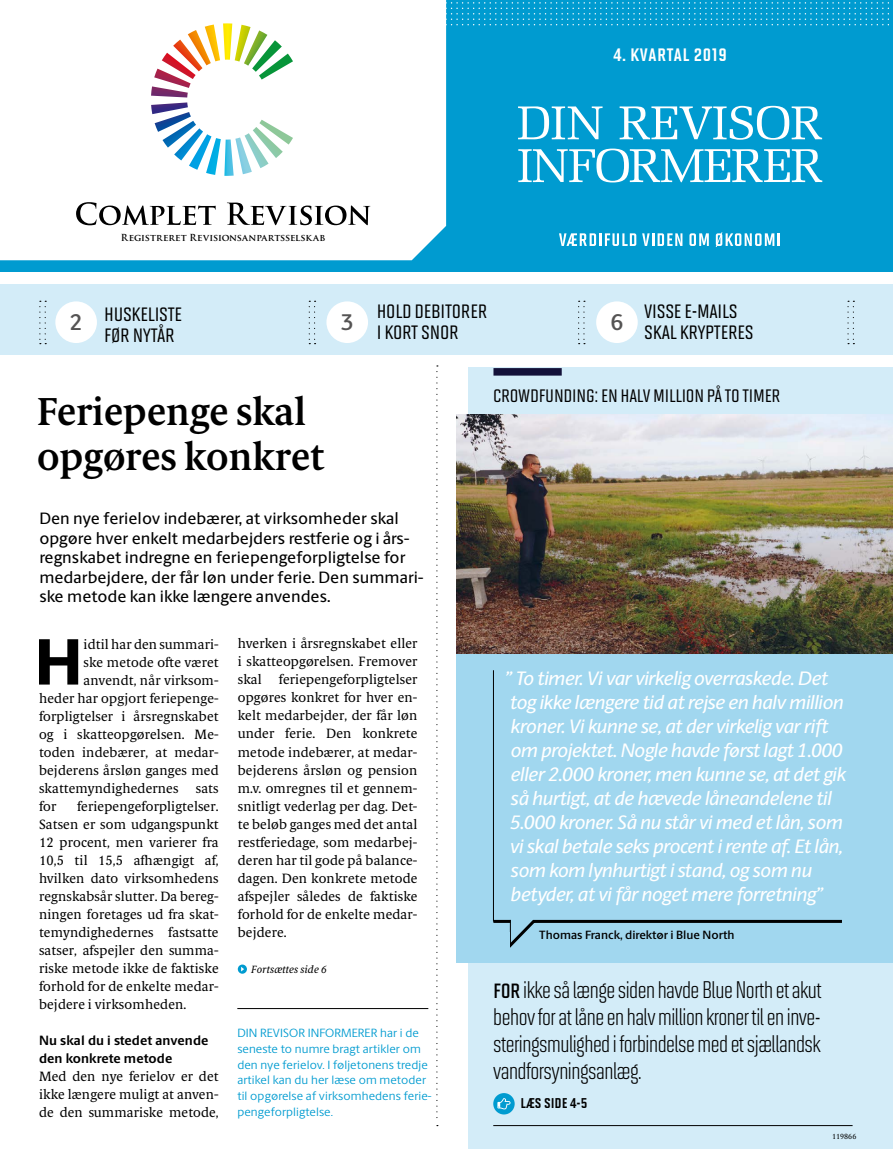
<style>
.page{position:relative;width:893px;height:1149px;background:#fff}
.page>*{position:absolute;margin:0;border:0;box-sizing:border-box;transform-origin:0 0}
.t1{font:800 65.7px "Berling Sans";color:#000}
.t2{font:600 39px/45px "Berling Serif Text";color:#000}
.t3{font:24px/27px "Solano Gothic MVB";letter-spacing:-.02em;color:#000;text-align:justify}
.t4{font:600 22.8px "Berling Sans";color:#555454}
.t5{font:22.5px/21px "Solano Gothic MVB Md SC";letter-spacing:-.01em;color:#000}
.t6{font:21px "Solano Gothic MVB Md SC";letter-spacing:-.01em;color:#000}
.t7{font:21px "Solano Gothic MVB Bd SC";letter-spacing:.03em;color:#fff}
.t8{font:italic 500 19.5px/24px "Berling Sans";letter-spacing:-.02em;color:#fff}
.t9{font:500 16.5px/19.5px "Berling Sans";color:#000}
.t10{font:16.5px "Solano Gothic MVB Bd SC";color:#000}
.t11{font:13.5px/18px "Berling Serif Text";letter-spacing:.01em;color:#000;text-align:justify}
.t12{font:700 13.5px/18px "Berling Sans";letter-spacing:.01em;color:#000}
.t13{font:12px/15.8px "Berling Sans";letter-spacing:.01em;color:#009bd0}
.t14{font:600 12px "Berling Sans";color:#000}
.t15{font:italic 10.5px "Berling Serif Text";letter-spacing:.01em;color:#000}
.t16{font:700 9.45px "Trajan Pro";letter-spacing:-.005em;color:#000}
.t17{font:7.5px "Berling Serif Text";color:#000}
.s1{font-family:"Solano Gothic MVB Sb SC"}
</style>
<div class="page">
<div style="left:468px;top:367px;width:425px;height:781px;background:#d3ecf8"></div>
<div style="left:0;top:284px;width:893px;height:70px;background:#d3ecf8"></div>
<svg style="left:847px;top:300px;width:7px;height:44px"></svg>
<svg style="left:436px;top:365px;width:2px;height:753px"></svg>
<div style="left:456px;top:624px;width:437px;height:338px;background:#a1d7ef"></div>
<img style="left:456px;top:415px;width:437px;height:238px">
<hr style="left:493px;top:670px;width:1px;height:251px;background:#000">
<svg style="left:493px;top:919px;width:349px;height:29px"></svg>
<div style="left:488px;top:931px;width:22px;height:19px;background:#a1d7ef"></div>
<div style="left:493px;top:368px;width:69px;height:7px;background:#131139"></div>
<hr style="left:493px;top:1124px;width:360px;height:1px;background:#000">
<svg style="left:493px;top:1092px;width:22px;height:22px"></svg>
<svg style="left:497px;top:1097px;width:13px;height:11px"></svg>
<div style="left:55px;top:301px;width:42px;height:42px;background:#fff;border-radius:50%"></div>
<svg style="left:39px;top:300px;width:7px;height:44px"></svg>
<div style="left:326px;top:301px;width:42px;height:42px;background:#fff;border-radius:50%"></div>
<svg style="left:309px;top:300px;width:7px;height:44px"></svg>
<div style="left:596px;top:301px;width:42px;height:42px;background:#fff;border-radius:50%"></div>
<svg style="left:578px;top:300px;width:7px;height:44px"></svg>
<hr style="left:237px;top:1007px;width:191px;height:1px;background:#000">
<svg style="left:238px;top:964px;width:9px;height:9px"></svg>
<svg style="left:241px;top:966px;width:3px;height:5px"></svg>
<div style="left:0;top:0;width:893px;height:271px;background:#009bd0"></div>
<div style="left:0;top:0;width:446px;height:260px;background:#fff"></div>
<svg style="left:559px;top:233px;width:77px;height:13px"></svg>
<svg style="left:642px;top:233px;width:40px;height:13px"></svg>
<svg style="left:689px;top:233px;width:20px;height:13px"></svg>
<svg style="left:716px;top:232px;width:64px;height:15px"></svg>
<svg style="left:151px;top:0;width:738px;height:182px"></svg>
<svg style="left:76px;top:202px;width:140px;height:23px;background:#bbb"></svg>
<svg style="left:227px;top:202px;width:143px;height:23px;background:#b7b7b7"></svg>
<p class="t16" style="left:121px;top:232px;width:206px">Registreret Revisionsanpartsselskab</p>
<h3 class="t7" style="left:613px;top:42px;width:115px">4. KVARTAL 2019</h3>
<h3 class="t4" style="left:70px;top:308px;width:15px">2</h3>
<h3 class="t5" style="left:377px;top:300px;width:112px">HOLD DEBITORER<br>I KORT SNOR</h3>
<h3 class="t4" style="left:341px;top:308px;width:15px">3</h3>
<h3 class="t5" style="left:644px;top:300px;width:111px">VISSE E-MAILS<br>SKAL KRYPTERES</h3>
<h3 class="t5" style="left:104px;top:303px;width:79px">HUSKELISTE<br>FØR NYTÅR</h3>
<h3 class="t4" style="left:610px;top:308px;width:15px">6</h3>
<h2 class="t2" style="left:37px;top:389px;width:289px">Feriepenge skal opgøres konkret</h2>
<p class="t9" style="left:39px;top:509px;width:386px">Den nye ferielov indebærer, at virksomheder skal opgøre hver enkelt medarbejders restferie og i års&shy;regnskabet indregne en feriepengeforpligtelse for medarbejdere, der får løn under ferie. Den summari&shy;ske metode kan ikke længere anvendes.</p>
<h1 class="t1" style="left:34px;top:621px;width:50px">H</h1>
<p class="t11" style="left:84px;top:634px;width:137px">idtil har den summari-</p>
<p class="t11" style="left:238px;top:634px;width:181px">hverken i årsregnskabet eller i skatteopgørelsen. Fremover skal</p>
<p class="t11" style="left:84px;top:652px;width:137px">ske metode ofte været</p>
<p class="t11" style="left:84px;top:670px;width:137px">anvendt, når virksom-</p>
<p class="t11" style="left:39px;top:688px;width:181px">heder har opgjort feriepenge-</p>
<p class="t11" style="left:39px;top:706px;width:181px">forpligtelser i årsregnskabet</p>
<p class="t11" style="left:39px;top:724px;width:181px">og i skatteopgørelsen. Me-</p>
<p class="t11" style="left:39px;top:742px;width:181px">toden indebærer, at medar-</p>
<p class="t11" style="left:39px;top:760px;width:181px">bejderens årsløn ganges med</p>
<p class="t11" style="left:39px;top:778px;width:141px">skattemyndighedernes</p>
<p class="t11" style="left:196px;top:778px;width:24px">sats</p>
<p class="t11" style="left:39px;top:796px;width:19px">for</p>
<p class="t11" style="left:238px;top:670px;width:181px;text-indent:41px">feriepengeforpligtelser opgøres konkret for hver en&shy;kelt medarbejder, der får løn under ferie. Den konkrete metode indebærer, at medar&shy;bejderens årsløn og pension m.v. omregnes til et gennem&shy;snitligt vederlag per dag. Det&shy;te beløb ganges med det antal restferiedage, som medarbej&shy;deren har til gode på balance&shy;dagen. Den konkrete metode afspejler således de faktiske forhold for de enkelte medar&shy;bejdere.</p>
<p class="t15" style="left:251px;top:962px;width:77px">Fortsættes side 6</p>
<p class="t11" style="left:39px;top:796px;width:181px;text-indent:38px">feriepengeforpligtelser.<br>Satsen er som udgangspunkt 12 procent, men varierer fra 10,5 til 15,5 afhængigt af, hvilken dato virksomhedens regnskabsår slutter. Da bereg&shy;ningen foretages ud fra skat&shy;temyndighedernes fastsatte satser, afspejler den summa&shy;riske metode ikke de faktiske forhold for de enkelte medar&shy;bejdere i virksomheden.</p>
<p class="t12" style="left:39px;top:1030px;width:171px">Nu skal du i stedet anvende den konkrete metode</p>
<p class="t11" style="left:39px;top:1066px;width:181px">Med den nye ferielov er det ikke længere muligt at anven&shy;de den summariske metode,</p>
<p class="t13" style="left:237px;top:1024px;width:196px">DIN REVISOR INFORMERER har i de seneste to numre bragt artikler om den nye ferielov. I føljetonens tredje artikel kan du her læse om metoder til opgørelse af virksomhedens ferie&shy;pengeforpligtelse.</p>
<h3 class="t6" style="left:493px;top:383px;width:289px">CROWDFUNDING: EN HALV MILLION PÅ TO TIMER</h3>
<p class="t8" style="left:505px;top:666px;width:343px">” To timer. Vi var virkelig overraskede. Det tog ikke længere tid at rejse en halv million kroner. Vi kunne se, at der virkelig var rift om projektet. Nogle havde først lagt 1.000 eller 2.000 kroner, men kunne se, at det gik så hurtigt, at de hævede låneandelene til 5.000 kroner. Så nu står vi med et lån, som vi skal betale seks procent i rente af. Et lån, som kom lynhurtigt i stand, og som nu betyder, at vi får noget mere forretning”</p>
<p class="t14" style="left:539px;top:927px;width:197px">Thomas Franck, direktør i Blue North</p>
<h3 class="t3" style="left:493px;top:975px;width:330px"><span class="s1">for</span> ikke så længe siden havde Blue North et akut behov for at låne en halv million kroner til en inve&shy;steringsmulighed i forbindelse med et sjællandsk vandforsyningsanlæg.</h3>
<p class="t10" style="left:520px;top:1092px;width:68px">LÆS SIDE 4-5</p>
<p class="t17" style="left:832px;top:1131px;width:26px">119866</p>
</div>
